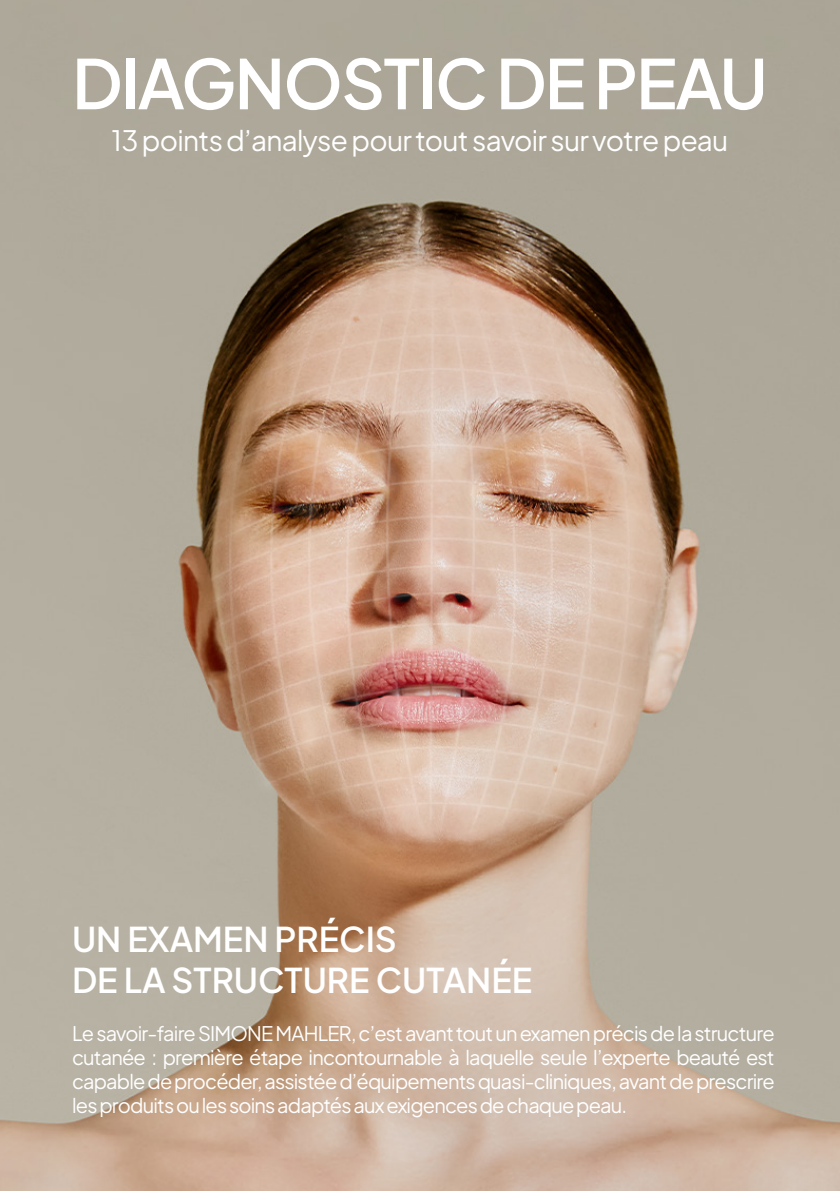
<style>
.page{position:relative;width:840px;height:1191px;background:#fff}
.page>*{position:absolute;margin:0;border:0;box-sizing:border-box;transform-origin:0 0}
.t1{font:600 68px "Plus Jakarta Sans";letter-spacing:-.025em;color:#fff}
.t2{font:600 34px "Plus Jakarta Sans";color:#fff}
.t3{font:28px "Plus Jakarta Sans";letter-spacing:-.025em;color:#fff}
.t4{font:20px/24px "Plus Jakarta Sans";letter-spacing:-.04em;color:#fff;text-align:justify}
</style>
<div class="page">
<img style="left:0;top:0;width:839px;height:1191px">
<p class="t1" style="left:72px;top:25px;width:697px">DIAGNOSTIC DE PEAU</p>
<p class="t3" style="left:112px;top:118px;width:618px">13 points d’analyse pour tout savoir sur votre peau</p>
<p class="t2" style="left:72px;top:910px;width:326px">UN EXAMEN PRÉCIS</p>
<p class="t2" style="left:72px;top:950px;width:461px">DE LA STRUCTURE CUTANÉE</p>
<p class="t4" style="left:72px;top:1019px;width:703px">Le savoir-faire SIMONE MAHLER, c’est avant tout un examen précis de la structure cutanée : première étape incontournable à laquelle seule l’experte beauté est capable de procéder, assistée d’équipements quasi-cliniques, avant de prescrire les produits ou les soins adaptés aux exigences de chaque peau.</p>
</div>
